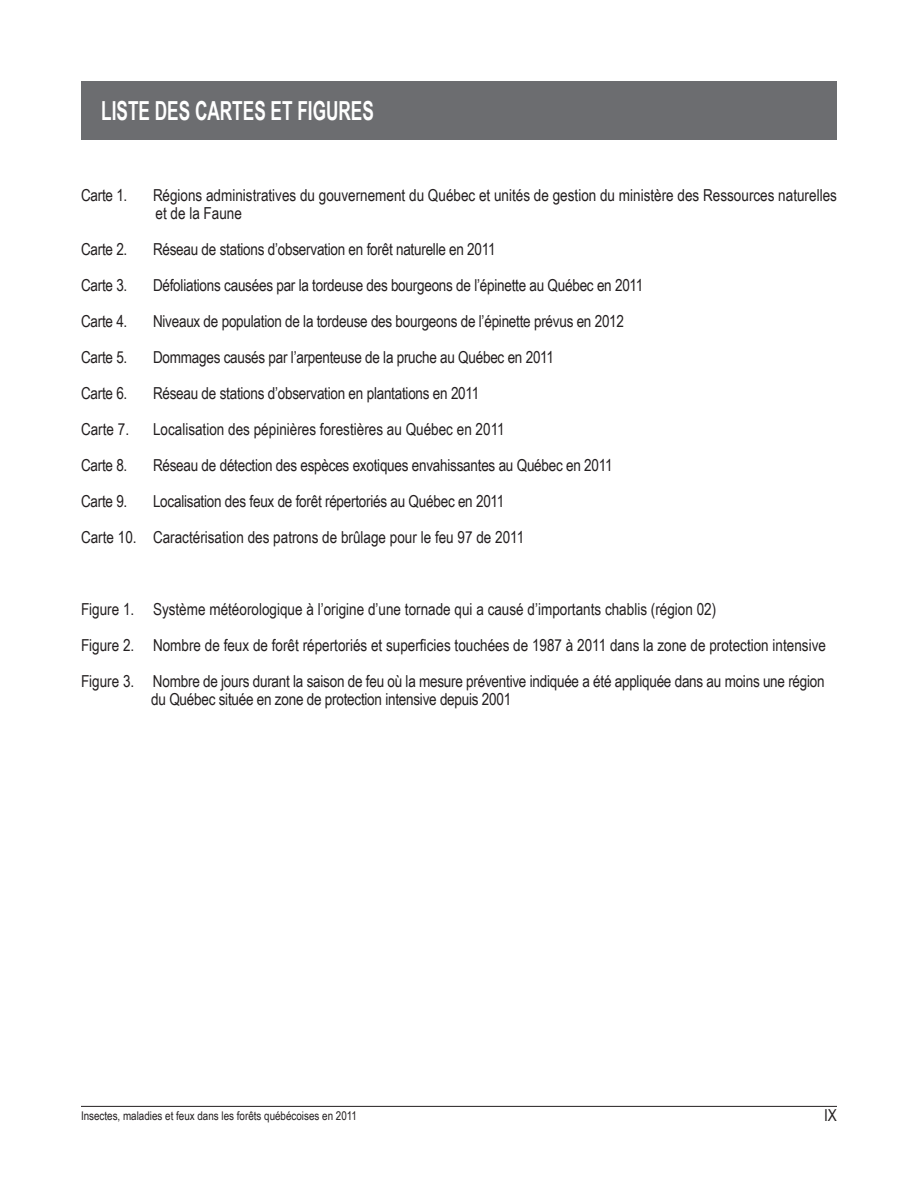
<style>
.page{position:relative;width:918px;height:1188px;background:#fff}
.page>*{position:absolute;margin:0;border:0;box-sizing:border-box;transform-origin:0 0}
.t1{font:700 26.25px "Arial Narrow";color:#fff;scale:.8 1}
.t2{font:16.5px/36px "Arial Narrow";letter-spacing:-.015em;color:#231f20}
.t3{font:12px "Arial Narrow";color:#231f20}
</style>
<div class="page">
<hr style="left:81px;top:1106px;width:756px;height:1px;background:#231f20">
<div style="left:81px;top:81px;width:756px;height:58px;background:#6c6d70"></div>
<h1 class="t1" style="left:101px;top:91px;width:342px">LISTE DES CARTES ET FIGURES</h1>
<p class="t2" style="left:81px;top:177px;width:48px">Carte 1.</p>
<p class="t2" style="left:153px;top:186px;width:685px;line-height:18px">Régions administratives du gouvernement du Québec et unités de gestion du ministère des Ressources naturelles et de la Faune</p>
<p class="t2" style="left:81px;top:231px;width:48px">Carte 2.</p>
<p class="t2" style="left:153px;top:231px;width:344px">Réseau de stations d’observation en forêt naturelle en 2011</p>
<p class="t2" style="left:81px;top:267px;width:48px">Carte 3.</p>
<p class="t2" style="left:153px;top:267px;width:492px">Défoliations causées par la tordeuse des bourgeons de l’épinette au Québec en 2011</p>
<p class="t2" style="left:81px;top:303px;width:48px">Carte 4.</p>
<p class="t2" style="left:153px;top:303px;width:473px">Niveaux de population de la tordeuse des bourgeons de l’épinette prévus en 2012</p>
<p class="t2" style="left:81px;top:339px;width:48px">Carte 5.</p>
<p class="t2" style="left:153px;top:339px;width:403px">Dommages causés par l’arpenteuse de la pruche au Québec en 2011</p>
<p class="t2" style="left:81px;top:375px;width:48px">Carte 6.</p>
<p class="t2" style="left:153px;top:375px;width:328px">Réseau de stations d’observation en plantations en 2011</p>
<p class="t2" style="left:81px;top:411px;width:50px">Carte 7.</p>
<p class="t2" style="left:153px;top:411px;width:353px">Localisation des pépinières forestières au Québec en 2011</p>
<p class="t2" style="left:81px;top:447px;width:48px">Carte 8.</p>
<p class="t2" style="left:153px;top:447px;width:461px">Réseau de détection des espèces exotiques envahissantes au Québec en 2011</p>
<p class="t2" style="left:81px;top:483px;width:48px">Carte 9.</p>
<p class="t2" style="left:81px;top:483px;width:445px;text-indent:72px">Localisation des feux de forêt répertoriés au Québec en 2011<br>Carte 10. Caractérisation des patrons de brûlage pour le feu 97 de 2011</p>
<p class="t2" style="left:81px;top:591px;width:746px">Figure 1. Système météorologique à l’origine d’une tornade qui a causé d’importants chablis (région 02)<br>Figure 2. Nombre de feux de forêt répertoriés et superficies touchées de 1987 à 2011 dans la zone de protection intensive<br>Figure 3. Nombre de jours durant la saison de feu où la mesure préventive indiquée a été appliquée dans au moins une région</p>
<p class="t2" style="left:151px;top:681px;width:361px">du Québec située en zone de protection intensive depuis 2001</p>
<p class="t3" style="left:81px;top:1107px;width:278px">Insectes, maladies et feux dans les forêts québécoises en 2011</p>
<p class="t2" style="left:824px;top:1097px;width:14px">IX</p>
</div>
